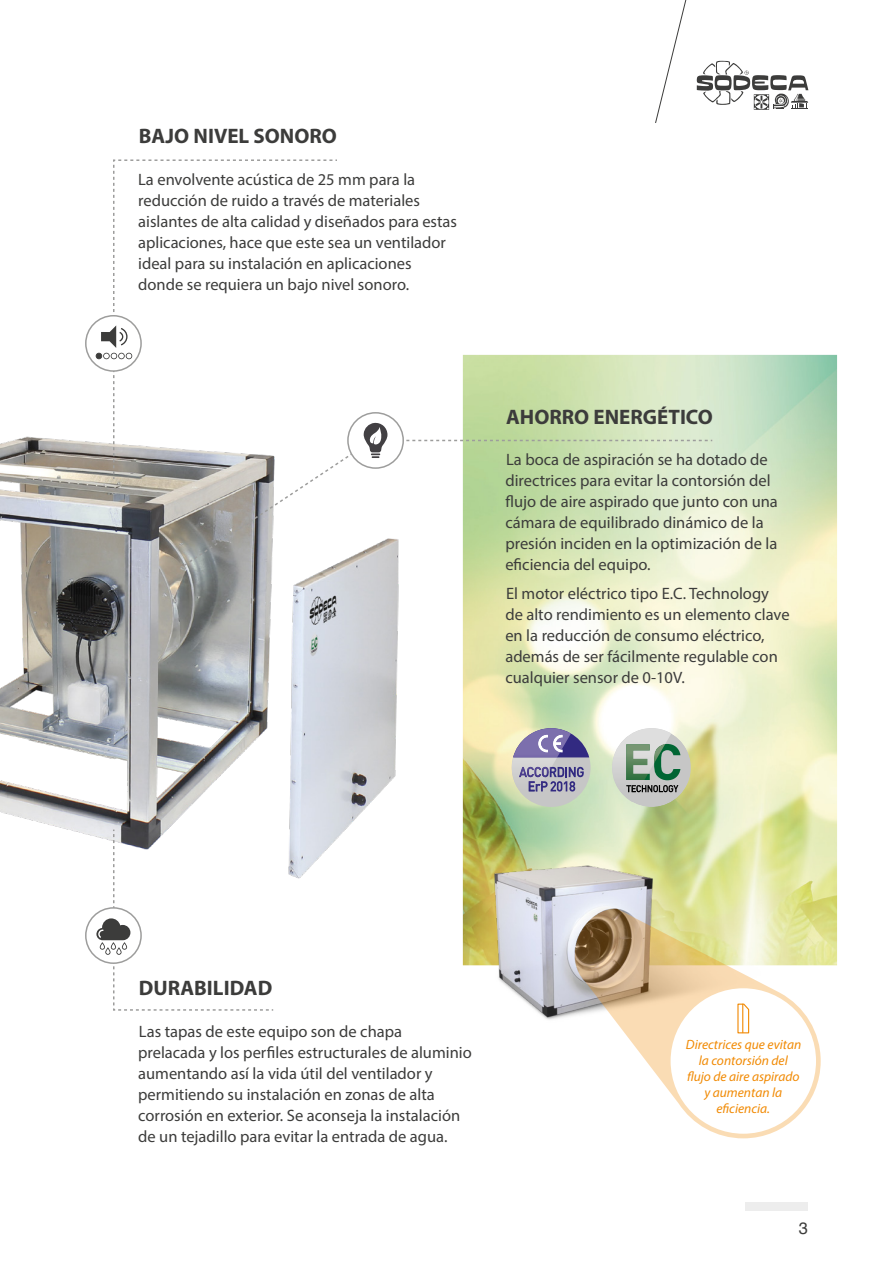
<style>
.page{position:relative;width:893px;height:1263px;background:#fff}
.page>*{position:absolute;margin:0;border:0;box-sizing:border-box;transform-origin:0 0}
.t1{font:700 21px "Myriad Pro";color:#3c3c3b}
.t2{font:16.5px/21px "Myriad Pro";color:#3c3c3b}
.t3{font:16.5px "Helvetica";color:#3c3c3b}
.t4{font:italic 13.5px/16.2px "Myriad Pro";color:#f18a04;text-align:center}
</style>
<div class="page">
<div style="left:746px;top:1202px;width:62px;height:8px;background:#ededed"></div>
<svg style="left:697px;top:61px;width:111px;height:49px"></svg>
<svg style="left:655px;top:0;width:32px;height:123px"></svg>
<img style="left:463px;top:355px;width:374px;height:610px">
<img style="left:0;top:436px;width:463px;height:510px">
<div style="left:512px;top:728px;width:78px;height:79px;background:#c6c6c6;border-radius:50%"></div>
<img style="left:512px;top:728px;width:40px;height:42px">
<svg style="left:571px;top:728px;width:18px;height:29px"></svg>
<svg style="left:519px;top:767px;width:65px;height:24px"></svg>
<img style="left:513px;top:728px;width:58px;height:29px">
<img style="left:538px;top:735px;width:10px;height:17px">
<img style="left:553px;top:735px;width:10px;height:17px">
<div style="left:86px;top:908px;width:55px;height:55px;background:#fff;border-radius:50%"></div>
<svg style="left:612px;top:728px;width:79px;height:79px;background:#b3bfb0"></svg>
<svg style="left:179px;top:439px;width:535px;height:131px"></svg>
<svg style="left:96px;top:159px;width:613px;height:408px"></svg>
<svg style="left:96px;top:828px;width:179px;height:183px"></svg>
<img style="left:475px;top:843px;width:285px;height:177px">
<svg style="left:573px;top:908px;width:248px;height:230px"></svg>
<div style="left:671px;top:988px;width:145px;height:146px;background:#fff;border-radius:50%"></div>
<svg style="left:737px;top:1003px;width:13px;height:31px"></svg>
<p class="t1" style="left:139px;top:123px;width:200px">BAJO NIVEL SONORO</p>
<p class="t2" style="left:138px;top:169px;width:320px">La envolvente acústica de 25 mm para la reducción de ruido a través de materiales aislantes de alta calidad y diseñados para estas aplicaciones, hace que este sea un ventilador ideal para su instalación en aplicaciones donde se requiera un bajo nivel sonoro.</p>
<p class="t1" style="left:506px;top:403px;width:208px">AHORRO ENERGÉTICO</p>
<p class="t2" style="left:505px;top:448px;width:274px">La boca de aspiración se ha dotado de directrices para evitar la contorsión del flujo de aire aspirado que junto con una cámara de equilibrado dinámico de la presión inciden en la optimización de la eficiencia del equipo.</p>
<p class="t2" style="left:505px;top:583px;width:286px">El motor eléctrico tipo E.C. Technology de alto rendimiento es un elemento clave en la reducción de consumo eléctrico, además de ser fácilmente regulable con cualquier sensor de 0-10V.</p>
<p class="t1" style="left:139px;top:974px;width:135px">DURABILIDAD</p>
<p class="t2" style="left:138px;top:1020px;width:335px">Las tapas de este equipo son de chapa prelacada y los perfiles estructurales de aluminio aumentando así la vida útil del ventilador y permitiendo su instalación en zonas de alta corrosión en exterior. Se aconseja la instalación de un tejadillo para evitar la entrada de agua.</p>
<p class="t4" style="left:686px;top:1036px;width:117px">Directrices que evitan la contorsión del flujo de aire aspirado y aumentan la eficiencia.</p>
<p class="t3" style="left:799px;top:1215px;width:11px">3</p>
</div>
